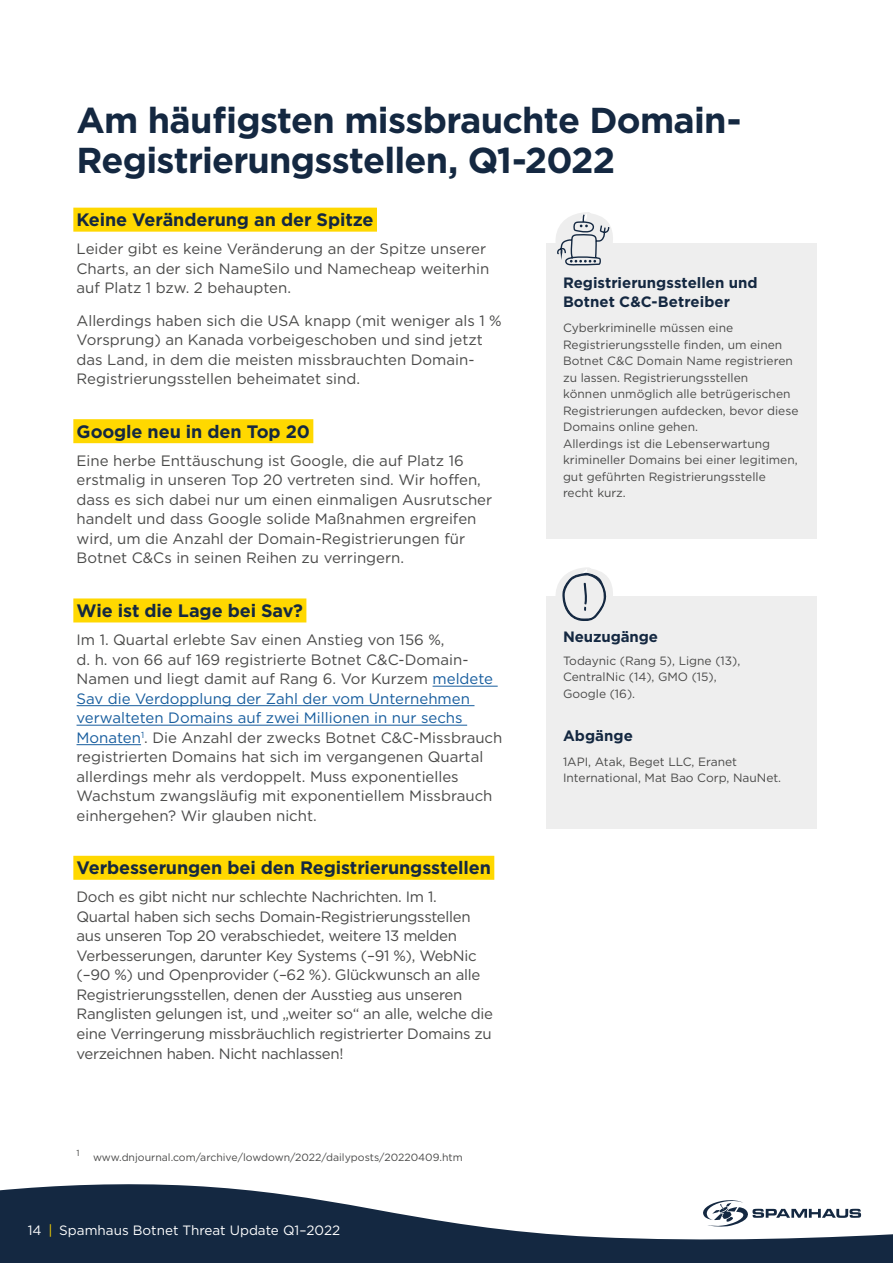
<style>
.page{position:relative;width:893px;height:1263px;background:#fff}
.page>*{position:absolute;margin:0;border:0;box-sizing:border-box;transform-origin:0 0}
.Page_heading{font:700 36px/40.5px "Gotham";letter-spacing:-.02em;color:#142841}
.Subhead{font:700 18px "Gotham";letter-spacing:-.005em;color:#142841}
.Body{font:15px/19.5px "Gotham";color:#4a4a49}
.Body-2{font:15px/19.5px "Gotham";letter-spacing:-.02em;color:#4a4a49}
.Caption_heading{font:700 15px/19.5px "Gotham";color:#142841}
.t1{font:13.5px "Gotham";color:#fff}
.t2{font:12px/16.5px "Gotham";color:#4a4a49}
.Body-3{font:10.5px "Gotham";color:#4a4a49}
.Body-4{font:8.7px "Gotham";color:#4a4a49}
.s1{color:#175d9e}
.s2{color:#ffd800}
</style>
<div class="page">
<svg style="left:0;top:1184px;width:893px;height:79px;fill:#142841"></svg>
<svg style="left:702px;top:1199px;width:159px;height:28px"></svg>
<div style="left:73px;top:208px;width:304px;height:24px;background:#ffd800"></div>
<div style="left:73px;top:419px;width:240px;height:24px;background:#ffd800"></div>
<div style="left:73px;top:598px;width:233px;height:24px;background:#ffd800"></div>
<hr style="left:433px;top:686px;width:65px;height:1px;background:#175d9e">
<hr style="left:77px;top:705px;width:397px;height:1px;background:#175d9e">
<hr style="left:77px;top:725px;width:390px;height:1px;background:#175d9e">
<hr style="left:77px;top:744px;width:64px;height:1px;background:#175d9e">
<div style="left:73px;top:856px;width:421px;height:24px;background:#ffd800"></div>
<div style="left:546px;top:597px;width:270px;height:232px;background:#eee"></div>
<svg style="left:558px;top:567px;width:53px;height:54px"></svg>
<div style="left:546px;top:243px;width:270px;height:295px;background:#eee"></div>
<svg style="left:556px;top:212px;width:55px;height:54px"></svg>
<p class="Page_heading" style="left:77px;top:99px;width:666px">Am häufigsten missbrauchte Domain-<br>Registrierungsstellen, Q1-2022</p>
<p class="Subhead" style="left:77px;top:208px;width:299px">Keine Veränderung an der Spitze</p>
<p class="Body" style="left:77px;top:239px;width:414px">Leider gibt es keine Veränderung an der Spitze unserer<br>Charts, an der sich NameSilo und Namecheap weiterhin auf Platz 1 bzw. 2 behaupten.</p>
<p class="Body" style="left:77px;top:310px;width:427px">Allerdings haben sich die USA knapp (mit weniger als 1 % Vorsprung) an Kanada vorbeigeschoben und sind jetzt das Land, in dem die meisten missbrauchten Domain-Registrierungsstellen beheimatet sind.</p>
<p class="Subhead" style="left:77px;top:420px;width:235px">Google neu in den Top 20</p>
<p class="Body" style="left:77px;top:451px;width:417px">Eine herbe Enttäuschung ist Google, die auf Platz 16 erstmalig in unseren Top 20 vertreten sind. Wir hoffen, dass es sich dabei nur um einen einmaligen Ausrutscher handelt und dass Google solide Maßnahmen ergreifen wird, um die Anzahl der Domain-Registrierungen für Botnet C&amp;Cs in seinen Reihen zu verringern.</p>
<p class="Subhead" style="left:77px;top:599px;width:228px">Wie ist die Lage bei Sav?</p>
<p class="Body" style="left:77px;top:630px;width:427px">Im 1. Quartal erlebte Sav einen Anstieg von 156 %,<br>d. h. von 66 auf 169 registrierte Botnet C&amp;C-Domain-Namen und liegt damit auf Rang 6. Vor Kurzem <span class="s1">meldete Sav die Verdopplung der Zahl der vom Unternehmen verwalteten Domains auf zwei Millionen in nur sechs Monaten</span><sup>1</sup>. Die Anzahl der zwecks Botnet C&amp;C-Missbrauch registrierten Domains hat sich im vergangenen Quartal allerdings mehr als verdoppelt. Muss exponentielles Wachstum zwangsläufig mit exponentiellem Missbrauch einhergehen? Wir glauben nicht.</p>
<p class="Subhead" style="left:77px;top:856px;width:416px">Verbesserungen bei den Registrierungsstellen</p>
<p class="Body-2" style="left:77px;top:887px;width:418px">Doch es gibt nicht nur schlechte Nachrichten. Im 1.<br>Quartal haben sich sechs Domain-Registrierungsstellen aus unseren Top 20 verabschiedet, weitere 13 melden Verbesserungen, darunter Key Systems (–91 %), WebNic (–90 %) und Openprovider (–62 %). Glückwunsch an alle Registrierungsstellen, denen der Ausstieg aus unseren Ranglisten gelungen ist, und „weiter so“ an alle, welche die eine Verringerung missbräuchlich registrierter Domains zu verzeichnen haben. Nicht nachlassen!</p>
<p class="Body-4" style="left:77px;top:1148px;width:5px">1</p>
<p class="Body-3" style="left:93px;top:1151px;width:371px">www.dnjournal.com/archive/lowdown/2022/dailyposts/20220409.htm</p>
<p class="t1" style="left:28px;top:1223px;width:314px">14 <span class="s2">|</span> Spamhaus Botnet Threat Update Q1–2022</p>
<p class="Caption_heading" style="left:563px;top:273px;width:196px">Registrierungsstellen und<br>Botnet C&amp;C-Betreiber</p>
<p class="t2" style="left:563px;top:320px;width:237px">Cyberkriminelle müssen eine Registrierungsstelle finden, um einen Botnet C&amp;C Domain Name registrieren zu lassen. Registrierungsstellen<br>können unmöglich alle betrügerischen Registrierungen aufdecken, bevor diese Domains online gehen.<br>Allerdings ist die Lebenserwartung krimineller Domains bei einer legitimen, gut geführten Registrierungsstelle recht kurz.</p>
<p class="Caption_heading" style="left:563px;top:627px;width:96px">Neuzugänge</p>
<p class="t2" style="left:563px;top:652px;width:179px">Todaynic (Rang 5), Ligne (13),<br>CentralNic (14), GMO (15),<br>Google (16).</p>
<p class="Caption_heading" style="left:563px;top:725px;width:71px">Abgänge</p>
<p class="t2" style="left:563px;top:753px;width:220px">1API, Atak, Beget LLC, Eranet<br>International, Mat Bao Corp, NauNet.</p>
</div>
